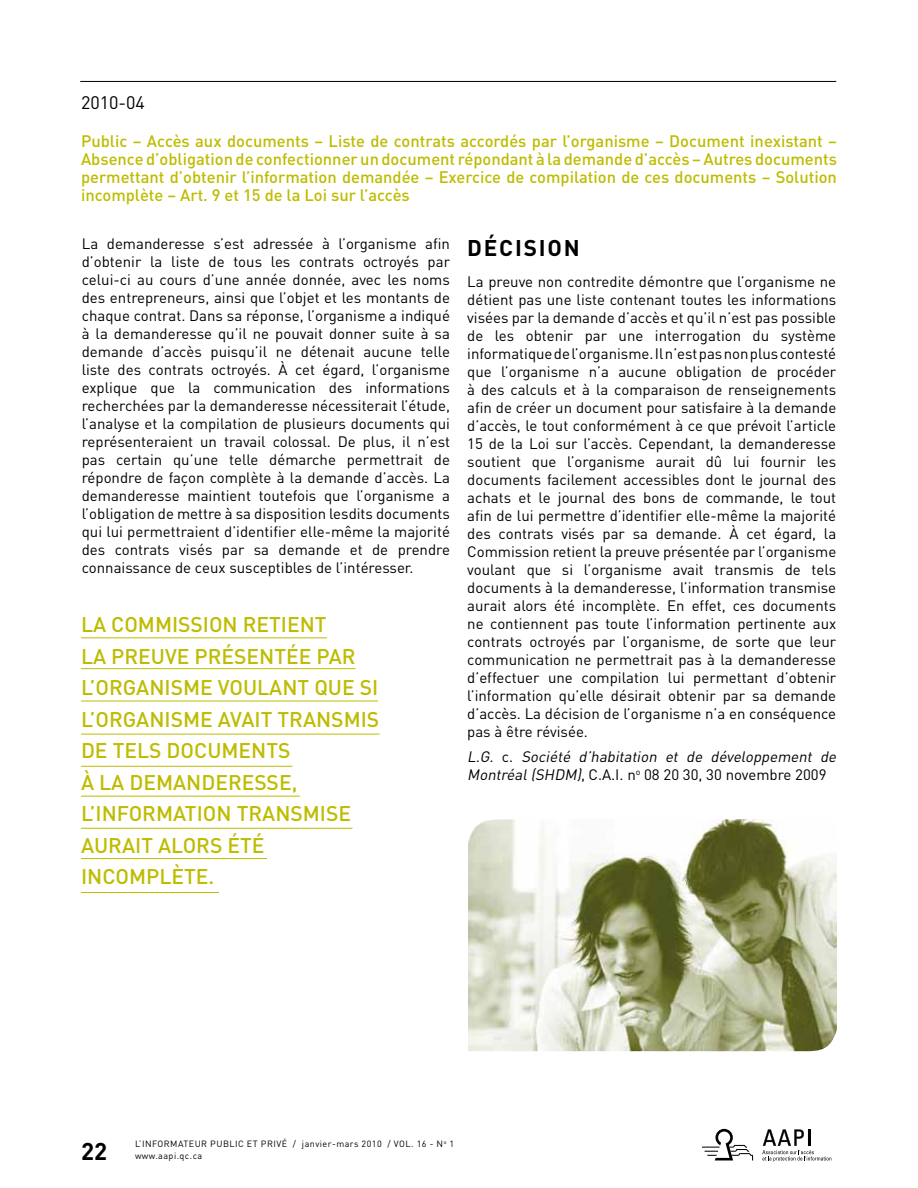
<style>
.page{position:relative;width:918px;height:1188px;background:#fff}
.page>*{position:absolute;margin:0;border:0;box-sizing:border-box;transform-origin:0 0}
.t1{font:700 24px "DIN";color:#000}
.t2{font:700 22.5px "DIN";color:#000}
.t3{font:500 21px/31.5px "DIN";color:#bebc00}
.t4{font:18px "DIN";color:#000}
.t5{font:500 16.5px/18px "DIN";color:#bebc00;text-align:justify}
.t6{font:15px/18px "DIN";color:#000;text-align:justify}
.t7{font:italic 15px/18px "DIN";color:#000}
.t8{font:9px "DIN";letter-spacing:.05em;color:#000}
.s1{font-style:normal}
</style>
<div class="page">
<svg style="left:702px;top:1129px;width:51px;height:31px"></svg>
<svg style="left:762px;top:1129px;width:69px;height:33px"></svg>
<hr style="left:80px;top:81px;width:756px;height:1px;background:#000">
<hr style="left:81px;top:637px;width:246px;height:1px;background:#bebc00">
<hr style="left:81px;top:668px;width:275px;height:1px;background:#bebc00">
<hr style="left:81px;top:701px;width:297px;height:1px;background:#bebc00">
<hr style="left:81px;top:734px;width:299px;height:1px;background:#bebc00">
<hr style="left:81px;top:766px;width:211px;height:1px;background:#bebc00">
<hr style="left:81px;top:796px;width:219px;height:1px;background:#bebc00">
<hr style="left:81px;top:858px;width:186px;height:1px;background:#bebc00">
<hr style="left:81px;top:892px;width:138px;height:1px;background:#bebc00">
<hr style="left:81px;top:828px;width:271px;height:1px;background:#bebc00">
<img style="left:468px;top:819px;width:369px;height:232px">
<p class="t4" style="left:81px;top:91px;width:66px">2010-04</p>
<p class="t5" style="left:81px;top:131px;width:758px">Public – Accès aux documents – Liste de contrats accordés par l’organisme – Document inexistant – Absence d’obligation de confectionner un document répondant à la demande d’accès – Autres documents permettant d’obtenir l’information demandée – Exercice de compilation de ces documents – Solution incomplète – Art. 9 et 15 de la Loi sur l’accès</p>
<p class="t6" style="left:82px;top:234px;width:370px">La demanderesse s’est adressée à l’organisme afin d’obtenir la liste de tous les contrats octroyés par celui-ci au cours d’une année donnée, avec les noms des entrepreneurs, ainsi que l’objet et les montants de chaque contrat. Dans sa réponse, l’organisme a indiqué à la demanderesse qu’il ne pouvait donner suite à sa demande d’accès puisqu’il ne détenait aucune telle liste des contrats octroyés. À cet égard, l’organisme explique que la communication des informations recherchées par la demanderesse nécessiterait l’étude, l’analyse et la compilation de plusieurs documents qui représenteraient un travail colossal. De plus, il n’est pas certain qu’une telle démarche permettrait de répondre de façon complète à la demande d’accès. La demanderesse maintient toutefois que l’organisme a l’obligation de mettre à sa disposition lesdits documents qui lui permettraient d’identifier elle-même la majorité des contrats visés par sa demande et de prendre connaissance de ceux susceptibles de l’intéresser.</p>
<h2 class="t2" style="left:467px;top:233px;width:114px">DÉCISION</h2>
<p class="t6" style="left:467px;top:273px;width:371px">La preuve non contredite démontre que l’organisme ne détient pas une liste contenant toutes les informations visées par la demande d’accès et qu’il n’est pas possible de les obtenir par une interrogation du système informatique de l’organisme. Il n’est pas non plus contesté que l’organisme n’a aucune obligation de procéder à des calculs et à la comparaison de renseignements afin de créer un document pour satisfaire à la demande d’accès, le tout conformément à ce que prévoit l’article 15 de la Loi sur l’accès. Cependant, la demanderesse soutient que l’organisme aurait dû lui fournir les documents facilement accessibles dont le journal des achats et le journal des bons de commande, le tout afin de lui permettre d’identifier elle-même la majorité des contrats visés par sa demande. À cet égard, la Commission retient la preuve présentée par l’organisme voulant que si l’organisme avait transmis de tels documents à la demanderesse, l’information transmise aurait alors été incomplète. En effet, ces documents ne contiennent pas toute l’information pertinente aux contrats octroyés par l’organisme, de sorte que leur communication ne permettrait pas à la demanderesse d’effectuer une compilation lui permettant d’obtenir l’information qu’elle désirait obtenir par sa demande d’accès. La décision de l’organisme n’a en conséquence pas à être révisée.</p>
<p class="t7" style="left:467px;top:747px;width:374px">L.G. <span class="s1">c .</span> Société d’habitation et de développement de<br>Montréal(SHDM)<span class="s1">, C.A.I. n</span><sup>o</sup> <span class="s1">08 20 30, 30 novembre 2009</span></p>
<h3 class="t3" style="left:81px;top:608px;width:300px">la Commission retient<br>la preuve présentée par l’organisme voulant que si l’organisme avait transmis de tels documents<br>à la demanderesse, l’information transmise aurait alors été incomplète.</h3>
<p class="t8" style="left:135px;top:1139px;width:321px">L’INFORMATEUR PUBLIC ET PRIVÉ / janvier-mars 2010 / VOL. 16 - N<sup>o</sup> 1</p>
<h1 class="t1" style="left:81px;top:1136px;width:28px">22</h1>
<p class="t8" style="left:135px;top:1151px;width:69px">www.aapi.qc.ca</p>
</div>
